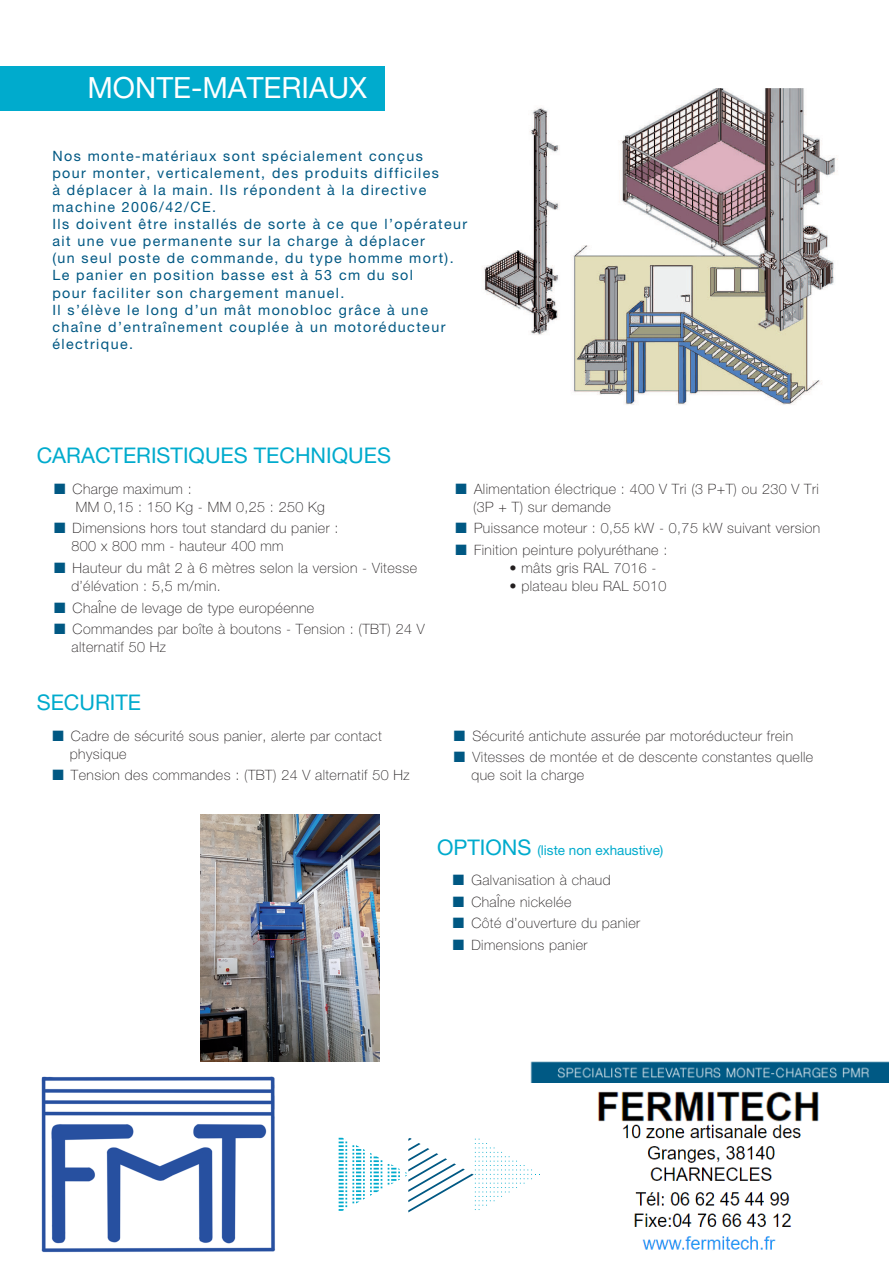
<style>
.page{position:relative;width:893px;height:1263px;background:#fff}
.page>*{position:absolute;margin:0;border:0;box-sizing:border-box;transform-origin:0 0}
.t1{font:29.25px "Helvetica Neue";color:#fff}
.t2{font:21.6px "Helvetica Neue";color:#00abcd}
.t3{font:100 14.25px/18px "Helvetica Neue";letter-spacing:.03em;color:#231f20}
.t4{font:14.25px/17.1px "Helvetica Neue";letter-spacing:.1em;color:#005883}
.t5{font:13.5px "Helvetica Neue";color:#00abcd}
.s1{color:#005883}
.s2{font-size:21.6px}
</style>
<div class="page">
<svg style="left:339px;top:1138px;width:201px;height:75px"></svg>
<div style="left:0;top:66px;width:385px;height:45px;background:#00abcd"></div>
<img style="left:483px;top:88px;width:355px;height:317px">
<img style="left:201px;top:814px;width:178px;height:248px">
<img style="left:41px;top:1076px;width:234px;height:177px">
<img style="left:599px;top:1121px;width:217px;height:129px">
<img style="left:531px;top:1062px;width:357px;height:20px">
<img style="left:597px;top:1091px;width:222px;height:30px">
<h1 class="t1" style="left:87px;top:70px;width:281px">MONTE-MATERIAUX</h1>
<p class="t4" style="left:52px;top:147px;width:416px">Nos monte-matériaux sont spécialement conçus<br>pour monter, verticalement, des produits difficiles<br>à déplacer à la main. Ils répondent à la directive machine 2006/42/CE.<br>Ils doivent être installés de sorte à ce que l’opérateur ait une vue permanente sur la charge à déplacer<br>(un seul poste de commande, du type homme mort).<br>Le panier en position basse est à 53 cm du sol<br>pour faciliter son chargement manuel.<br>Il s’élève le long d’un mât monobloc grâce à une chaîne d’entraînement couplée à un motoréducteur électrique.</p>
<h2 class="t2" style="left:37px;top:443px;width:356px">CARACTERISTIQUES TECHNIQUES</h2>
<p class="t3" style="left:76px;top:480px;width:250px;text-indent:-22px"><span class="s1">■</span> Charge maximum :<br>MM 0,15 : 150 Kg - MM 0,25 : 250 Kg</p>
<p class="t3" style="left:72px;top:519px;width:268px;text-indent:-18px"><span class="s1">■</span> Dimensions hors tout standard du panier :<br>800 x 800 mm - hauteur 400 mm</p>
<p class="t3" style="left:72px;top:559px;width:347px;text-indent:-18px"><span class="s1">■</span> Hauteur du mât 2 à 6 mètres selon la version - Vitesse d’élévation : 5,5 m/min.</p>
<p class="t3" style="left:54px;top:599px;width:262px"><span class="s1">■</span> ChaÎne de levage de type européenne</p>
<p class="t3" style="left:72px;top:620px;width:355px;text-indent:-18px"><span class="s1">■</span> Commandes par boîte à boutons - Tension : (TBT) 24 V alternatif 50 Hz</p>
<h2 class="t2" style="left:37px;top:689px;width:106px">SECURITE</h2>
<p class="t3" style="left:70px;top:727px;width:313px;text-indent:-18px"><span class="s1">■</span> Cadre de sécurité sous panier, alerte par contact physique</p>
<p class="t3" style="left:52px;top:766px;width:359px"><span class="s1">■</span> Tension des commandes : (TBT) 24 V alternatif 50 Hz</p>
<p class="t3" style="left:473px;top:480px;width:347px;text-indent:-18px"><span class="s1">■</span> Alimentation électrique : 400 V Tri (3 P+T) ou 230 V Tri (3P + T) sur demande</p>
<p class="t3" style="left:455px;top:519px;width:366px"><span class="s1">■</span> Puissance moteur : 0,55 kW - 0,75 kW suivant version</p>
<p class="t3" style="left:455px;top:541px;width:213px"><span class="s1">■</span> Finition peinture polyuréthane :</p>
<p class="t3" style="left:509px;top:559px;width:149px">• mâts gris RAL 7016 -</p>
<p class="t3" style="left:509px;top:577px;width:158px">• plateau bleu RAL 5010</p>
<p class="t3" style="left:454px;top:727px;width:341px"><span class="s1">■</span> Sécurité antichute assurée par motoréducteur frein</p>
<p class="t3" style="left:471px;top:748px;width:343px;text-indent:-18px"><span class="s1">■</span> Vitesses de montée et de descente constantes quelle que soit la charge</p>
<p class="t5" style="left:437px;top:842px;width:228px"><span class="s2">OPTIONS</span> (liste non exhaustive)</p>
<p class="t3" style="left:453px;top:871px;width:159px"><span class="s1">■</span> Galvanisation à chaud</p>
<p class="t3" style="left:453px;top:893px;width:120px"><span class="s1">■</span> ChaÎne nickelée</p>
<p class="t3" style="left:453px;top:914px;width:189px"><span class="s1">■</span> Côté d’ouverture du panier</p>
<p class="t3" style="left:453px;top:936px;width:136px"><span class="s1">■</span> Dimensions panier</p>
</div>
